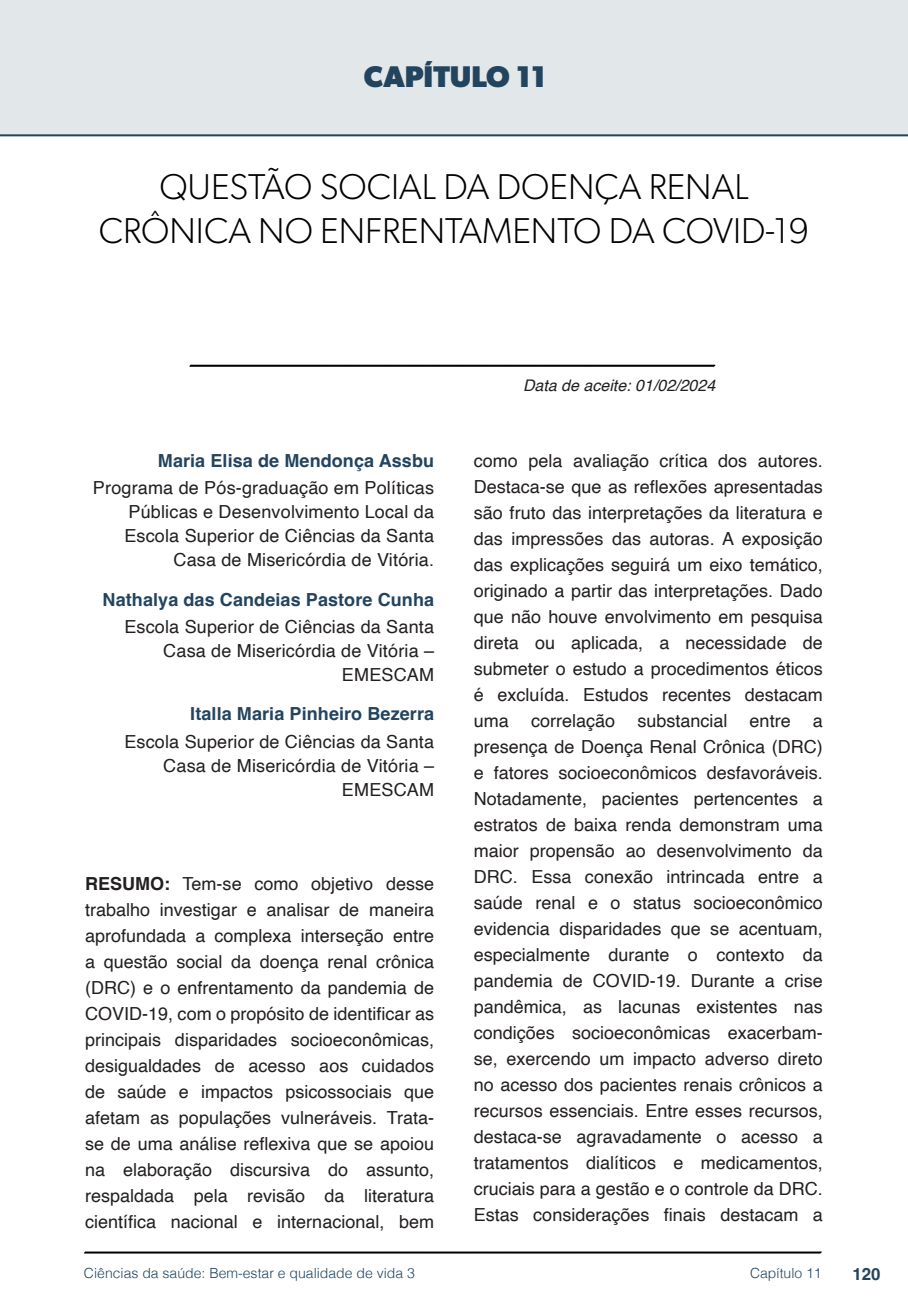
<style>
.page{position:relative;width:908px;height:1304px;background:#fff}
.page>*{position:absolute;margin:0;border:0;box-sizing:border-box;transform-origin:0 0}
.nome_artigos{font:300 36px/44px "Gibson";color:#000;text-align:center}
.capítulos{font:700 30px "Gibson";color:#23445f}
.Resumos_e_PC_TXT{font:18px/26px "Helvetica";color:#231f20;text-align:justify}
.info_autores{font:18px/24px "Helvetica";letter-spacing:.01em;color:#231f20;text-align:right}
.nome_autores{font:700 18px "Helvetica";letter-spacing:.005em;color:#23445f}
.t1{font:700 16.8px "Helvetica";color:#23445f}
.t2{font:italic 16px "Helvetica";color:#231f20}
.t3{font:300 14px "Helvetica";color:#23445f}
.s1{font-weight:700}
</style>
<div class="page">
<svg style="left:84px;top:1251px;width:737px;height:3px;background:#515151"></svg>
<div style="left:0;top:0;width:907px;height:136px;background:#e2e7e9"></div>
<svg style="left:189px;top:364px;width:526px;height:3px;background:#4f4f4f"></svg>
<div style="left:44px;top:72px;width:68px;height:61px;background:#e2e7e9"></div>
<p class="capítulos" style="left:364px;top:58px;width:183px">CAPÍTULO 11</p>
<p class="nome_artigos" style="left:99px;top:164px;width:711px">QUESTÃO SOCIAL DA DOENÇA RENAL<br>CRÔNICA NO ENFRENTAMENTO DA COVID-19</p>
<p class="nome_autores" style="left:158px;top:450px;width:277px">Maria Elisa de Mendonça Assbu</p>
<p class="info_autores" style="left:93px;top:477px;width:342px">Programa de Pós-graduação em Políticas Públicas e Desenvolvimento Local da Escola Superior de Ciências da Santa Casa de Misericórdia de Vitória.</p>
<p class="nome_autores" style="left:103px;top:588px;width:333px">Nathalya das Candeias Pastore Cunha</p>
<p class="info_autores" style="left:124px;top:615px;width:311px">Escola Superior de Ciências da Santa<br>Casa de Misericórdia de Vitória –<br>EMESCAM</p>
<p class="nome_autores" style="left:190px;top:703px;width:245px">Italla Maria Pinheiro Bezerra</p>
<p class="info_autores" style="left:124px;top:730px;width:311px">Escola Superior de Ciências da Santa<br>Casa de Misericórdia de Vitória –<br>EMESCAM</p>
<p class="Resumos_e_PC_TXT" style="left:85px;top:871px;width:350px"><span class="s1">RESUMO:</span> Tem-se como objetivo desse trabalho investigar e analisar de maneira aprofundada a complexa interseção entre a questão social da doença renal crônica (DRC) e o enfrentamento da pandemia de COVID-19, com o propósito de identificar as principais disparidades socioeconômicas, desigualdades de acesso aos cuidados de saúde e impactos psicossociais que afetam as populações vulneráveis. Trata&shy;se de uma análise reflexiva que se apoiou na elaboração discursiva do assunto, respaldada pela revisão da literatura científica nacional e internacional, bem</p>
<p class="t2" style="left:523px;top:373px;width:194px">Data de aceite: 01/02/2024</p>
<p class="Resumos_e_PC_TXT" style="left:473px;top:448px;width:350px">como pela avaliação crítica dos autores.<br>Destaca-se que as reflexões apresentadas são fruto das interpretações da literatura e das impressões das autoras. A exposição das explicações seguirá um eixo temático, originado a partir das interpretações. Dado que não houve envolvimento em pesquisa direta ou aplicada, a necessidade de submeter o estudo a procedimentos éticos é excluída. Estudos recentes destacam uma correlação substancial entre a presença de Doença Renal Crônica (DRC) e fatores socioeconômicos desfavoráveis.<br>Notadamente, pacientes pertencentes a estratos de baixa renda demonstram uma maior propensão ao desenvolvimento da DRC. Essa conexão intrincada entre a saúde renal e o status socioeconômico evidencia disparidades que se acentuam, especialmente durante o contexto da pandemia de COVID-19. Durante a crise pandêmica, as lacunas existentes nas condições socioeconômicas exacerbam&shy;se, exercendo um impacto adverso direto no acesso dos pacientes renais crônicos a recursos essenciais. Entre esses recursos, destaca-se agravadamente o acesso a tratamentos dialíticos e medicamentos, cruciais para a gestão e o controle da DRC.<br>Estas considerações finais destacam a</p>
<p class="t3" style="left:84px;top:1261px;width:332px">Ciências da saúde: Bem-estar e qualidade de vida 3</p>
<p class="t3" style="left:749px;top:1261px;width:73px">Capítulo 11</p>
<p class="t1" style="left:851px;top:1264px;width:30px">120</p>
</div>
